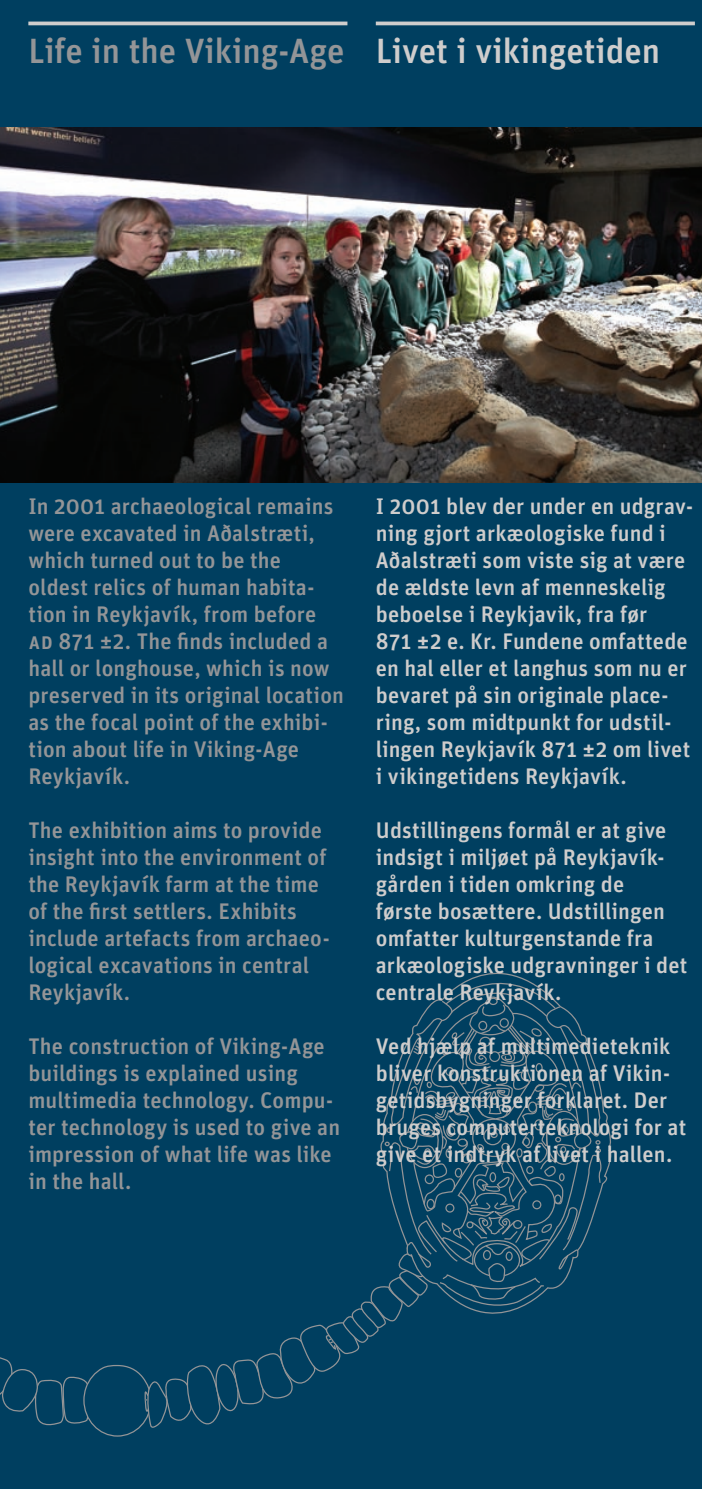
<style>
.page{position:relative;width:702px;height:1489px;background:#fff}
.page>*{position:absolute;margin:0;border:0;box-sizing:border-box;transform-origin:0 0}
.t1{font:500 35px "Unit";color:#949597}
.t2{font:500 22.5px/27px "Unit";letter-spacing:.01em;color:#cfcdcc}
.t3{font:500 22.5px/27px "Unit";letter-spacing:.01em;color:#949597}
.s1{color:#cfcdcc}
.s2{font-family:"Unit Medium SC";font-weight:400}
</style>
<div class="page">
<div style="left:0;top:0;width:702px;height:1488px;background:#003f60"></div>
<img style="left:0;top:128px;width:702px;height:354px">
<hr style="left:28px;top:22px;width:319px;height:3px;background:#cfcdcc">
<hr style="left:376px;top:22px;width:318px;height:3px;background:#cfcdcc">
<svg style="left:0;top:972px;width:603px;height:465px"></svg>
<h1 class="t1" style="left:28px;top:30px;width:633px">Life in the Viking-Age <span class="s1">Livet i vikingetiden</span></h1>
<p class="t3" style="left:28px;top:492px;width:317px">In 2001 archaeological remains were excavated in Aðalstræti, which turned out to be the oldest relics of human habita&shy;tion in Reykjavík, from before <span class="s2">ad</span> 871 ±2. The finds included a hall or longhouse, which is now preserved in its original location as the focal point of the exhibi&shy;tion about life in Viking-Age<br>Reykjavík.</p>
<p class="t3" style="left:28px;top:816px;width:303px">The exhibition aims to provide insight into the environment of the Reykjavík farm at the time of the first settlers. Exhibits include artefacts from archaeo&shy;logical excavations in central<br>Reykjavík.</p>
<p class="t3" style="left:28px;top:1032px;width:313px">The construction of Viking-Age buildings is explained using multimedia technology. Compu&shy;ter technology is used to give an impression of what life was like in the hall.</p>
<p class="t2" style="left:376px;top:492px;width:319px">I 2001 blev der under en udgrav&shy;ning gjort arkæologiske fund i<br>Aðalstræti som viste sig at være de ældste levn af menneskelig beboelse i Reykjavik, fra før<br>871 ±2 e. Kr. Fundene omfattede en hal eller et langhus som nu er bevaret på sin originale place&shy;ring, som midtpunkt for udstil&shy;lingen Reykjavík 871 ±2 om livet i vikingetidens Reykjavík.</p>
<p class="t2" style="left:376px;top:816px;width:313px">Udstillingens formål er at give indsigt i miljøet på Reykjavík&shy;gården i tiden omkring de<br>første bosættere. Udstillingen omfatter kulturgenstande fra arkæo-logiske udgravninger i det centrale Reykjavík.</p>
<p class="t2" style="left:376px;top:1032px;width:312px">Ved hjælp af multimedieteknik bliver konstruktionen af Vikin&shy;getidsbygninger forklaret. Der bruges computerteknologi for at give et indtryk af livet i hallen.</p>
</div>
